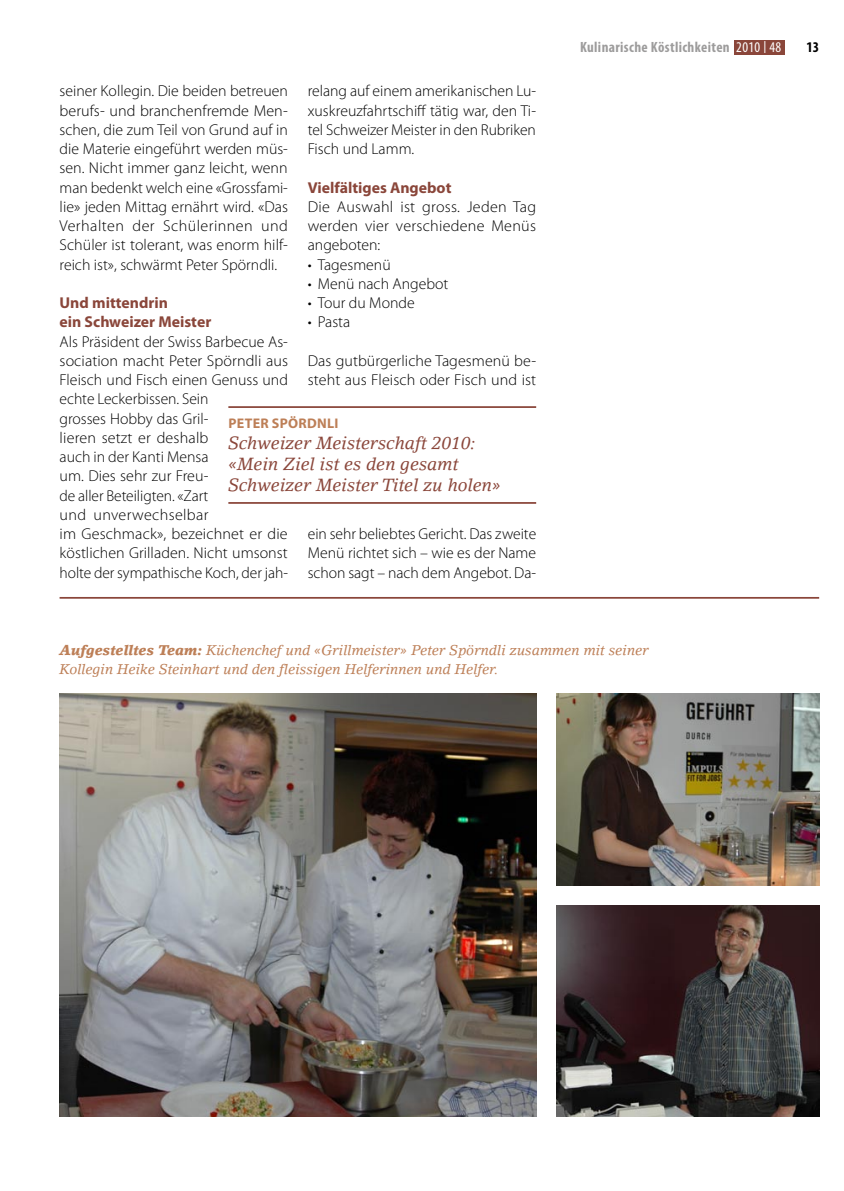
<style>
.page{position:relative;width:844px;height:1191px;background:#fff}
.page>*{position:absolute;margin:0;border:0;box-sizing:border-box;transform-origin:0 0}
.D_Teasertext{font:italic 17.5px/21px "Lino Letter LT";color:#8a463a}
.D_Grundtext{font:300 15.75px/19.2px "Myriad Pro";color:#000;text-align:justify}
.D_Titel{font:700 15.75px/19.2px "Myriad Pro";color:#8a463a}
.D_GrundtextAufzahlun{font:300 15.75px "Myriad Pro";color:#000}
.t1{font:700 condensed 14.88px "Myriad Pro";letter-spacing:.025em;color:#9d9c9c}
.t2{font:700 condensed 14.88px "Myriad Pro";color:#000}
.D_Bildlegende{font:italic 14px/19.2px "Lino Letter LT";color:#bd7f57}
.D_Teasertitel{font:700 14px "Myriad Pro";letter-spacing:.02em;color:#bd7f57}
.s1{font-weight:400;color:#fff}
.s2{font-weight:400;font-size:11.9px;color:#fff}
.s3{font-weight:900}
</style>
<div class="page">
<div style="left:733px;top:40px;width:51px;height:14px;background:#8a463a"></div>
<hr style="left:228px;top:406px;width:308px;height:2px;background:#8a463a">
<hr style="left:228px;top:502px;width:308px;height:2px;background:#8a463a">
<img style="left:60px;top:693px;width:476px;height:424px">
<img style="left:556px;top:693px;width:263px;height:192px">
<hr style="left:60px;top:597px;width:759px;height:1px;background:#8a463a">
<img style="left:556px;top:905px;width:263px;height:211px">
<p class="D_Grundtext" style="left:308px;top:81px;width:230px">relang auf einem amerikanischen Lu&shy;xuskreuzfahrtschiff tätig war, den Ti&shy;tel Schweizer Meister in den Rubriken Fisch und Lamm.</p>
<p class="D_Titel" style="left:308px;top:177px;width:145px">Vielfältiges Angebot</p>
<p class="D_Grundtext" style="left:308px;top:197px;width:230px">Die Auswahl ist gross. Jeden Tag werden vier verschiedene Menüs angeboten:</p>
<p class="D_GrundtextAufzahlun" style="left:308px;top:255px;width:84px">• Tagesmenü</p>
<p class="D_GrundtextAufzahlun" style="left:308px;top:274px;width:142px">• Menü nach Angebot</p>
<p class="D_GrundtextAufzahlun" style="left:308px;top:293px;width:108px">• Tour du Monde</p>
<p class="D_GrundtextAufzahlun" style="left:308px;top:313px;width:44px">• Pasta</p>
<p class="D_Grundtext" style="left:308px;top:351px;width:230px">Das gutbürgerliche Tagesmenü be&shy;steht aus Fleisch oder Fisch und ist</p>
<p class="D_Grundtext" style="left:60px;top:81px;width:230px">seiner Kollegin. Die beiden betreuen berufs- und branchenfremde Men&shy;schen, die zum Teil von Grund auf in die Materie eingeführt werden müs&shy;sen. Nicht immer ganz leicht, wenn man bedenkt welch eine «Grossfami&shy;lie» jeden Mittag ernährt wird. «Das Verhalten der Schülerinnen und Schüler ist tolerant, was enorm hilf&shy;reich ist», schwärmt Peter Spörndli.</p>
<p class="D_Titel" style="left:60px;top:293px;width:153px">Und mittendrin<br>ein Schweizer Meister</p>
<p class="D_Grundtext" style="left:60px;top:331px;width:230px;text-align:left">Als Präsident der Swiss Barbecue As&shy;sociation macht Peter Spörndli aus<br>Fleisch und Fisch einen Genuss und echte Leckerbissen. Sein<br>grosses Hobby das Gril-<br>lieren setzt er deshalb<br>auch in der Kanti Mensa<br>um. Dies sehr zur Freu-<br>de aller Beteiligten. «Zart<br>und unverwechselbar<br>im Geschmack», bezeichnet er die köstlichen Grilladen. Nicht umsonst holte der sympathische Koch, der jah-</p>
<p class="D_Teasertitel" style="left:228px;top:414px;width:110px">peter spördnli</p>
<p class="D_Teasertext" style="left:228px;top:432px;width:274px">Schweizer Meisterschaft 2010: «Mein Ziel ist es den gesamt<br>Schweizer Meister Titel zu holen»</p>
<p class="D_Grundtext" style="left:308px;top:524px;width:230px">ein sehr beliebtes Gericht. Das zweite Menü richtet sich – wie es der Name schon sagt – nach dem Angebot. Da-</p>
<p class="t1" style="left:580px;top:38px;width:203px">Kulinarische Köstlichkeiten <span class="s1">2010</span> <span class="s2">|</span> <span class="s1">48</span></p>
<p class="t2" style="left:806px;top:38px;width:14px">13</p>
<p class="D_Bildlegende" style="left:60px;top:640px;width:590px"><span class="s3">Aufgestelltes Team:</span> Küchenchef und «Grillmeister» Peter Spörndli zusammen mit seiner<br>Kollegin Heike Steinhart und den fleissigen Helferinnen und Helfer.</p>
</div>
